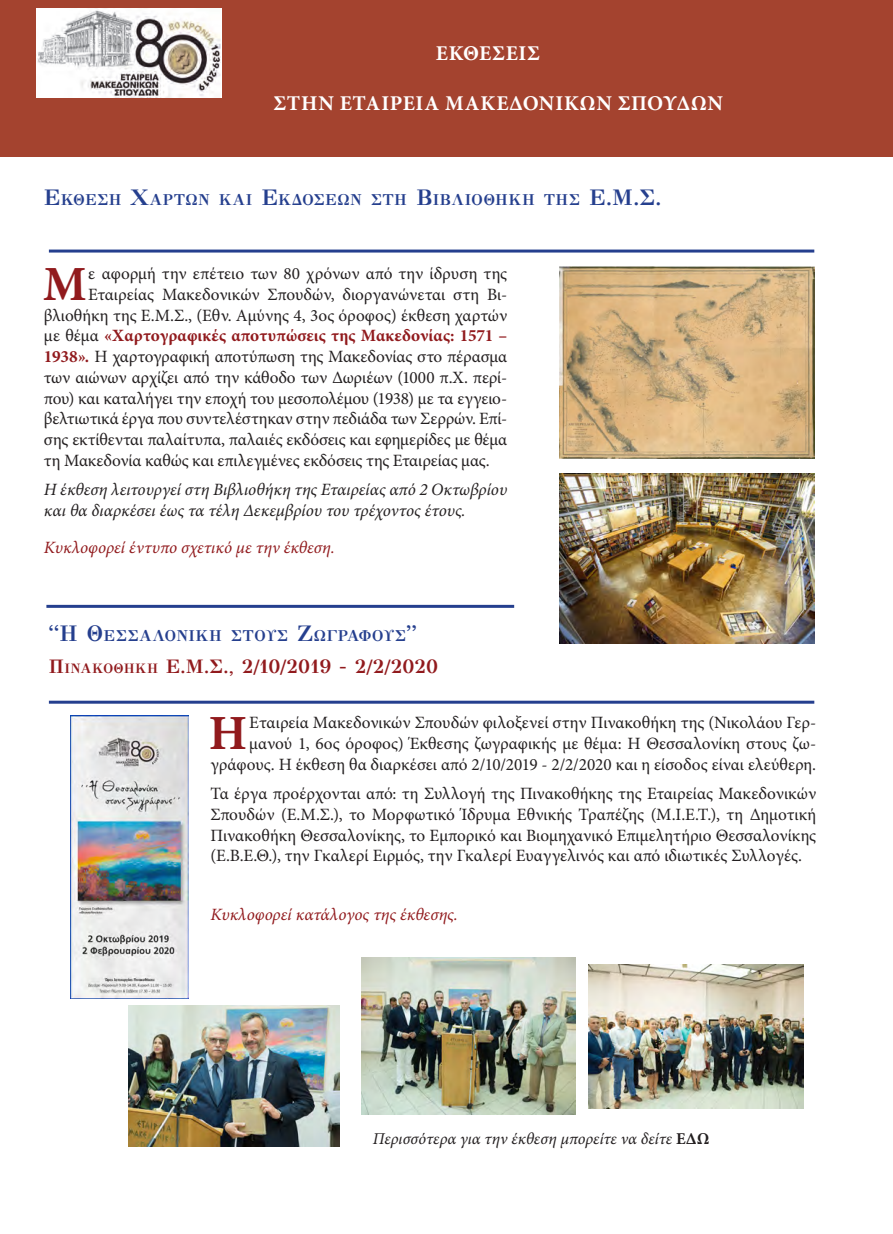
<style>
.page{position:relative;width:893px;height:1234px;background:#fff}
.page>*{position:absolute;margin:0;border:0;box-sizing:border-box;transform-origin:0 0}
.t1{font:700 49.05px "Minion Pro";color:#911a1d}
.t2{font:700 21px "Minion Pro";letter-spacing:.03em;color:#fff}
.t3{font:700 19.5px "GFS Didot";letter-spacing:-.015em;color:#911a1d}
.t4{font:17.25px/20.7px "Minion Pro";letter-spacing:-.005em;color:#231f20;text-align:right}
.t5{font:italic 17.25px/20.7px "Minion Pro";color:#231f20}
.t6{font:italic 17.25px "Minion Pro";color:#911a1d}
.t7{font:700 17.25px "Minion Pro";letter-spacing:.01em;color:#911a1d}
.t8{font:italic 16.5px "Minion Pro";color:#231f20}
.t9{font:700 15.75px "GFS Didot";letter-spacing:.025em;color:#253f8e}
.s1{font-size:22.5px}
.s2{font-weight:400;color:#231f20}
.s3{font-weight:700;color:#911a1d}
.s4{font-size:13.65px}
.s5{font-weight:700;font-style:normal}
</style>
<div class="page">
<div style="left:0;top:0;width:893px;height:157px;background:#a4432f"></div>
<img style="left:36px;top:9px;width:186px;height:89px">
<hr style="left:49px;top:249px;width:765px;height:3px;background:#253f8e">
<img style="left:559px;top:266px;width:255px;height:193px">
<img style="left:559px;top:473px;width:255px;height:170px">
<hr style="left:49px;top:700px;width:765px;height:3px;background:#253f8e">
<img style="left:71px;top:715px;width:118px;height:282px">
<img style="left:588px;top:964px;width:216px;height:144px">
<img style="left:361px;top:957px;width:215px;height:156px">
<img style="left:129px;top:1005px;width:210px;height:140px">
<hr style="left:46px;top:604px;width:468px;height:3px;background:#253f8e">
<p class="t2" style="left:436px;top:38px;width:106px">ΕΚΘΕΣΕΙΣ</p>
<p class="t2" style="left:273px;top:89px;width:451px">ΣΤΗΝ ΕΤΑΙΡΕΙΑ ΜΑΚΕΔΟΝΙΚΩΝ ΣΠΟΥΔΩΝ</p>
<p class="t9" style="left:44px;top:187px;width:619px"><span class="s1">Ε</span>κθεση <span class="s1">Χ</span>αρτων και <span class="s1">Ε</span>κδοσεων στη <span class="s1">Β</span>ιβλιοθηκη τησ <span class="s1">Ε.Μ.Σ.</span></p>
<p class="t1" style="left:43px;top:249px;width:45px">Μ</p>
<p class="t4" style="left:88px;top:263px;width:421px">ε αφορμή την επέτειο των 80 χρόνων από την ίδρυση της</p>
<p class="t4" style="left:88px;top:284px;width:421px">Εταιρείας Μακεδονικών Σπουδών, διοργανώνεται στη Βι-</p>
<p class="t4" style="left:44px;top:305px;width:465px">βλιοθήκη της Ε.Μ.Σ., (Εθν. Αμύνης 4, 3ος όροφος) έκθεση χαρτών</p>
<p class="t7" style="left:44px;top:323px;width:465px"><span class="s2">με θέμα</span> «Χαρτογραφικές αποτυπώσεις της Μακεδονίας: 1571 –</p>
<p class="t4" style="left:44px;top:346px;width:465px"><span class="s3">1938».</span> Η χαρτογραφική αποτύπωση της Μακεδονίας στο πέρασμα</p>
<p class="t4" style="left:44px;top:367px;width:465px">των αιώνων αρχίζει από την κάθοδο των Δωριέων (1000 π.Χ. περί-</p>
<p class="t4" style="left:44px;top:387px;width:465px">που) και καταλήγει την εποχή του μεσοπολέμου (1938) με τα εγγειο-</p>
<p class="t4" style="left:44px;top:408px;width:465px">βελτιωτικά έργα που συντελέστηκαν στην πεδιάδα των Σερρών. Επί-</p>
<p class="t4" style="left:44px;top:429px;width:465px">σης εκτίθενται παλαίτυπα, παλαιές εκδόσεις και εφημερίδες με θέμα</p>
<p class="t4" style="left:44px;top:450px;width:447px">τη Μακεδονία καθώς και επιλεγμένες εκδόσεις της Εταιρείας μας.</p>
<p class="t5" style="left:44px;top:479px;width:465px">Η έκθεση λειτουργεί στη Βιβλιοθήκη της Εταιρείας από 2 Οκτωβρίου και θα διαρκέσει έως τα τέλη Δεκεμβρίου του τρέχοντος έτους.</p>
<p class="t6" style="left:44px;top:536px;width:292px">Κυκλοφορεί έντυπο σχετικό με την έκθεση.</p>
<p class="t9" style="left:49px;top:623px;width:369px"><span class="s1">“Η Θ</span>εσσαλονίκη στους <span class="s1">Z</span>ωγράφους<span class="s1">”</span></p>
<p class="t3" style="left:49px;top:650px;width:391px">Π<span class="s4">ινακοθηκη</span> Ε.Μ.Σ., 2/10/2019 - 2/2/2020</p>
<p class="t4" style="left:210px;top:712px;width:607px">Εταιρεία Μακεδονικών Σπουδών φιλοξενεί στην Πινακοθήκη της (Νικολάου Γερ&shy;μανού 1, 6ος όροφος) Έκθεσης ζωγραφικής με θέμα: Η Θεσσαλονίκη στους ζω&shy;γράφους. Η έκθεση θα διαρκέσει από 2/10/2019 - 2/2/2020 και η είσοδος είναι ελεύθερη.</p>
<p class="t4" style="left:210px;top:783px;width:607px;text-align:justify">Τα έργα προέρχονται από: τη Συλλογή της Πινακοθήκης της Εταιρείας Μακεδονικών Σπουδών (Ε.Μ.Σ.), το Μορφωτικό Ίδρυμα Εθνικής Τραπέζης (Μ.Ι.Ε.Τ.), τη Δημοτική Πινακοθήκη Θεσσαλονίκης, το Εμπορικό και Βιομηχανικό Επιμελητήριο Θεσσαλονίκης (Ε.Β.Ε.Θ.), την Γκαλερί Ειρμός, την Γκαλερί Ευαγγελινός και από ιδιωτικές Συλλογές.</p>
<p class="t1" style="left:209px;top:698px;width:40px">Η</p>
<p class="t6" style="left:210px;top:902px;width:249px">Κυκλοφορεί κατάλογος της έκθεσης.</p>
<p class="t8" style="left:373px;top:1126px;width:338px">Περισσότερα για την έκθεση μπορείτε να δείτε <span class="s5">ΕΔΩ</span></p>
</div>
